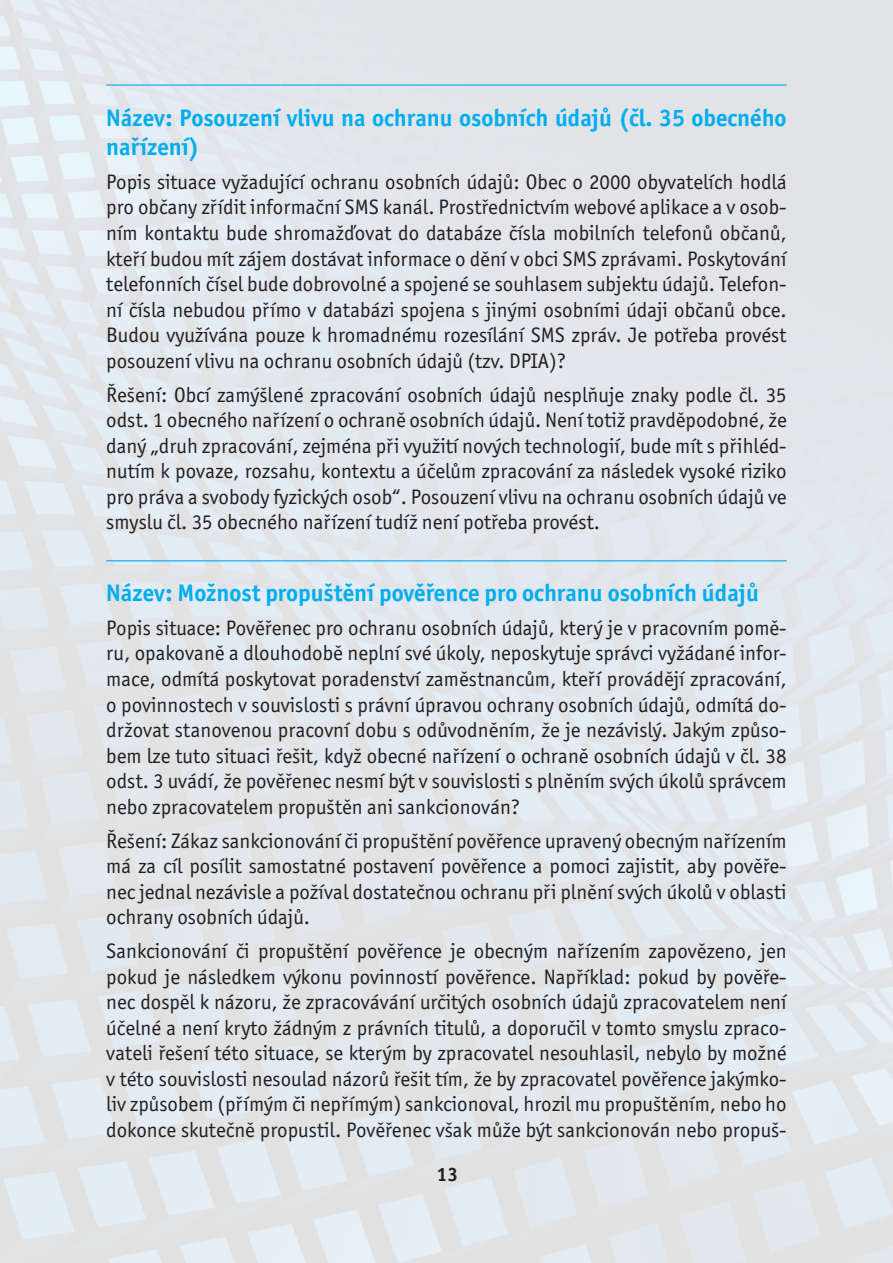
<style>
.page{position:relative;width:893px;height:1263px;background:#fff}
.page>*{position:absolute;margin:0;border:0;box-sizing:border-box;transform-origin:0 0}
.t1{font:700 24px/29.1px "Officina Sans Itc TOT";color:#00aeef}
.t2{font:21px/25.5px "Officina Sans Itc TOT";color:#231f20;text-align:justify}
.t3{font:700 19.5px "Officina Sans CE";color:#231f20}
</style>
<div class="page">
<hr style="left:106px;top:84px;width:681px;height:2px;background:#00aeef">
<hr style="left:106px;top:560px;width:681px;height:1px;background:#00aeef">
<p class="t1" style="left:106px;top:103px;width:682px">Název: Posouzení vlivu na ochranu osobních údajů (čl. 35 obecného nařízení)</p>
<p class="t2" style="left:106px;top:169px;width:682px">Popis situace vyžadující ochranu osobních údajů: Obec o 2000 obyvatelích hodlá pro občany zřídit informační SMS kanál. Prostřednictvím webové aplikace a v osob&shy;ním kontaktu bude shromažďovat do databáze čísla mobilních telefonů občanů, kteří budou mít zájem dostávat informace o dění v obci SMS zprávami. Poskytování telefonních čísel bude dobrovolné a spojené se souhlasem subjektu údajů. Telefon&shy;ní čísla nebudou přímo v databázi spojena s jinými osobními údaji občanů obce.<br>Budou využívána pouze k hromadnému rozesílání SMS zpráv. Je potřeba provést posouzení vlivu na ochranu osobních údajů (tzv. DPIA)?</p>
<p class="t2" style="left:106px;top:382px;width:682px">Řešení: Obcí zamýšlené zpracování osobních údajů nesplňuje znaky podle čl. 35 odst. 1 obecného nařízení o ochraně osobních údajů. Není totiž pravděpodobné, že daný „druh zpracování, zejména při využití nových technologií, bude mít s přihléd&shy;nutím k povaze, rozsahu, kontextu a účelům zpracování za následek vysoké riziko pro práva a svobody fyzických osob“. Posouzení vlivu na ochranu osobních údajů ve smyslu čl. 35 obecného nařízení tudíž není potřeba provést.</p>
<p class="t1" style="left:106px;top:578px;width:654px">Název: Možnost propuštění pověřence pro ochranu osobních údajů</p>
<p class="t2" style="left:106px;top:615px;width:682px">Popis situace: Pověřenec pro ochranu osobních údajů, který je v pracovním pomě&shy;ru, opakovaně a dlouhodobě neplní své úkoly, neposkytuje správci vyžádané infor&shy;mace, odmítá poskytovat poradenství zaměstnancům, kteří provádějí zpracování, o povinnostech v souvislosti s právní úpravou ochrany osobních údajů, odmítá do&shy;držovat stanovenou pracovní dobu s odůvodněním, že je nezávislý. Jakým způso&shy;bem lze tuto situaci řešit, když obecné nařízení o ochraně osobních údajů v čl. 38 odst. 3 uvádí, že pověřenec nesmí být v souvislosti s plněním svých úkolů správcem nebo zpracovatelem propuštěn ani sankcionován?</p>
<p class="t2" style="left:106px;top:828px;width:682px">Řešení: Zákaz sankcionování či propuštění pověřence upravený obecným nařízením má za cíl posílit samostatné postavení pověřence a pomoci zajistit, aby pověře&shy;nec jednal nezávisle a požíval dostatečnou ochranu při plnění svých úkolů v oblasti ochrany osobních údajů.</p>
<p class="t2" style="left:106px;top:938px;width:682px">Sankcionování či propuštění pověřence je obecným nařízením zapovězeno, jen pokud je následkem výkonu povinností pověřence. Například: pokud by pověře&shy;nec dospěl k názoru, že zpracovávání určitých osobních údajů zpracovatelem není účelné a není kryto žádným z právních titulů, a doporučil v tomto smyslu zpraco&shy;vateli řešení této situace, se kterým by zpracovatel nesouhlasil, nebylo by možné v této souvislosti nesoulad názorů řešit tím, že by zpracovatel pověřence jakýmko&shy;liv způsobem (přímým či nepřímým) sankcionoval, hrozil mu propuštěním, nebo ho dokonce skutečně propustil. Pověřenec však může být sankcionován nebo propuš-</p>
<p class="t3" style="left:436px;top:1163px;width:23px">13</p>
</div>
